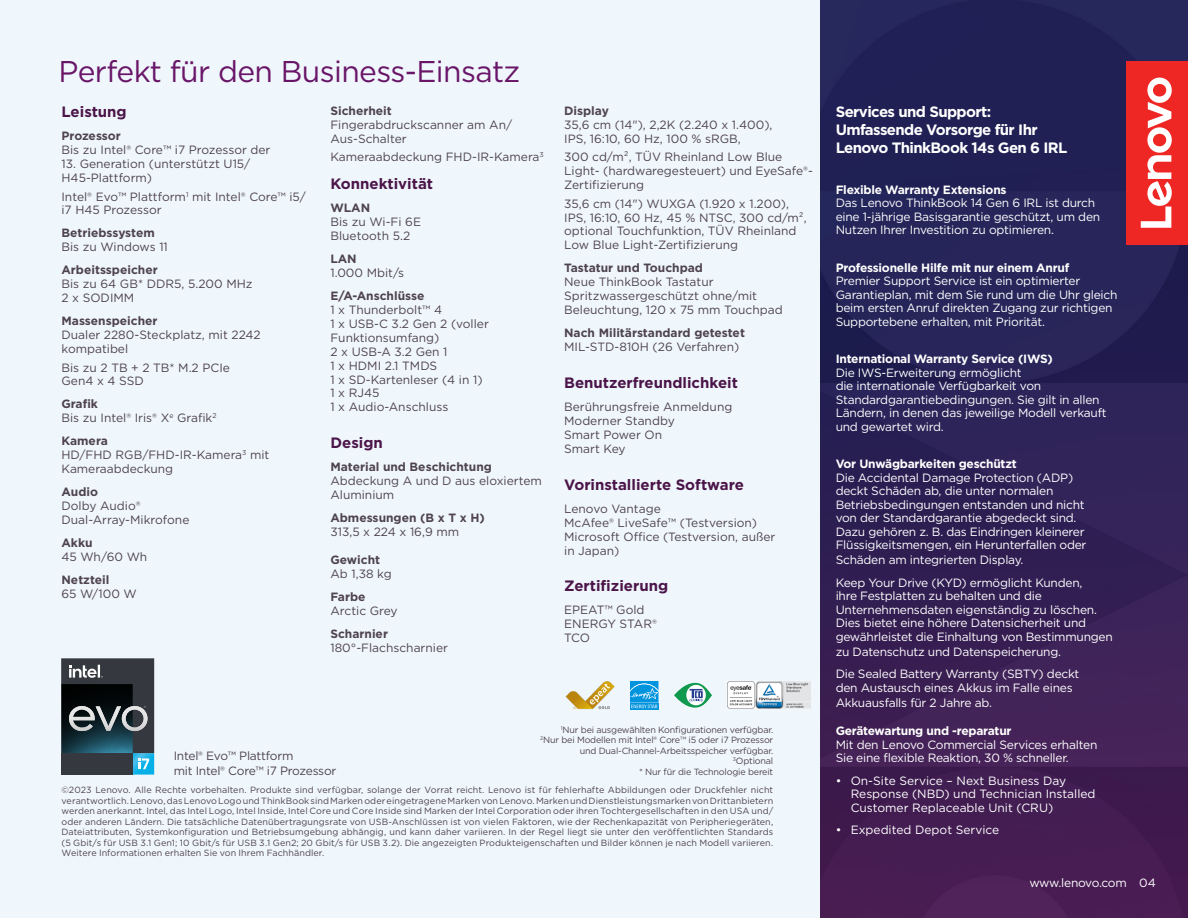
<style>
.page{position:relative;width:1188px;height:918px;background:#f0f7fc}
.page>*{position:absolute;margin:0;border:0;box-sizing:border-box;transform-origin:0 0}
.Product_Subhead{font:30px "Gotham";letter-spacing:-.02em;color:#691668}
.t1{font:700 15px "Gotham";color:#4b1549}
.Main_Title{font:700 15px/18px "Gotham";letter-spacing:-.04em;color:#fff}
.Intel_Brand_text_men{font:12px/14px "Gotham";color:#4e434e}
.Body_text_White{font:12px/13.5px "Gotham";letter-spacing:-.02em;color:#fff}
.t2{font:700 12px/14px "Gotham";color:#4e434e}
.Body_text_White-2{font:12px/13.5px "Gotham";color:#fff}
.Intel_Brand_text_men-2{font:12px/15px "Gotham";letter-spacing:-.02em;color:#4e434e}
.Legal_line{font:9px/10.5px "Gotham";letter-spacing:.005em;color:#4e434e;text-align:justify}
.Body_text{font:9px/10.5px "Gotham";letter-spacing:-.02em;color:#4e434e;text-align:right}
.s1{font-weight:700}
.s2{font-weight:400}
</style>
<div class="page">
<img style="left:820px;top:0;width:368px;height:918px">
<div style="left:1127px;top:61px;width:61px;height:184px;background:#ee2624"></div>
<svg style="left:1141px;top:78px;width:31px;height:150px"></svg>
<svg style="left:61px;top:658px;width:93px;height:117px;background:#36464d"></svg>
<svg style="left:674px;top:682px;width:38px;height:26px"></svg>
<svg style="left:630px;top:708px;width:28px;height:2px"></svg>
<svg style="left:630px;top:681px;width:29px;height:27px"></svg>
<img style="left:566px;top:681px;width:49px;height:28px">
<img style="left:728px;top:681px;width:82px;height:27px">
<p class="Product_Subhead" style="left:58px;top:52px;width:463px">Perfekt für den Business-Einsatz</p>
<p class="t1" style="left:62px;top:102px;width:67px">Leistung</p>
<p class="Intel_Brand_text_men" style="left:62px;top:129px;width:211px"><span class="s1">Prozessor<br></span>Bis zu Intel® Core™ i7 Prozessor der</p>
<p class="Intel_Brand_text_men" style="left:62px;top:157px;width:190px">13. Generation (unterstützt U15/<br>H45-Plattform)</p>
<p class="Intel_Brand_text_men" style="left:62px;top:189px;width:246px">Intel® Evo™ Plattform<sup>1</sup> mit Intel® Core™ i5/ i7 H45 Prozessor</p>
<p class="t2" style="left:62px;top:226px;width:108px">Betriebssystem<br><span class="s2">Bis zu Windows 11</span></p>
<p class="Intel_Brand_text_men" style="left:62px;top:263px;width:193px"><span class="s1">Arbeitsspeicher<br></span>Bis zu 64 GB* DDR5, 5.200 MHz<br>2 x SODIMM</p>
<p class="Intel_Brand_text_men" style="left:62px;top:314px;width:201px"><span class="s1">Massenspeicher<br></span>Dualer 2280-Steckplatz, mit 2242 kompatibel</p>
<p class="Intel_Brand_text_men" style="left:62px;top:360px;width:170px">Bis zu 2 TB + 2 TB* M.2 PCIe<br>Gen4 x 4 SSD</p>
<p class="Intel_Brand_text_men" style="left:62px;top:397px;width:157px"><span class="s1">Grafik<br></span>Bis zu Intel® Iris® X<sup>e</sup> Grafik<sup>2</sup></p>
<p class="Intel_Brand_text_men" style="left:62px;top:434px;width:209px"><span class="s1">Kamera<br></span>HD/FHD RGB/FHD-IR-Kamera<sup>3</sup> mit<br>Kameraabdeckung</p>
<p class="Intel_Brand_text_men" style="left:62px;top:485px;width:129px"><span class="s1">Audio<br></span>Dolby Audio®<br>Dual-Array-Mikrofone</p>
<p class="Intel_Brand_text_men" style="left:62px;top:536px;width:87px"><span class="s1">Akku<br></span>45 Wh/60 Wh</p>
<p class="t2" style="left:62px;top:573px;width:77px">Netzteil<br><span class="s2">65 W/100 W</span></p>
<p class="Intel_Brand_text_men" style="left:330px;top:103px;width:183px"><span class="s1">Sicherheit<br></span>Fingerabdruckscanner am An/<br>Aus-Schalter</p>
<p class="Intel_Brand_text_men" style="left:330px;top:150px;width:215px">Kameraabdeckung FHD-IR-Kamera<sup>3</sup></p>
<p class="t1" style="left:330px;top:174px;width:104px">Konnektivität</p>
<p class="Intel_Brand_text_men" style="left:330px;top:201px;width:92px"><span class="s1">WLAN<br></span>Bis zu Wi-Fi 6E<br>Bluetooth 5.2</p>
<p class="Intel_Brand_text_men" style="left:330px;top:251px;width:75px"><span class="s1">LAN<br></span>1.000 Mbit/s</p>
<p class="Intel_Brand_text_men" style="left:330px;top:288px;width:160px"><span class="s1">E/A-Anschlüsse<br></span>1 x Thunderbolt™ 4<br>1 x USB-C 3.2 Gen 2 (voller<br>Funktionsumfang)<br>2 x USB-A 3.2 Gen 1<br>1 x HDMI 2.1 TMDS<br>1 x SD-Kartenleser (4 in 1)<br>1 x RJ45<br>1 x Audio-Anschluss</p>
<p class="t1" style="left:330px;top:433px;width:54px">Design</p>
<p class="Intel_Brand_text_men" style="left:330px;top:460px;width:213px"><span class="s1">Material und Beschichtung<br></span>Abdeckung A und D aus eloxiertem<br>Aluminium</p>
<p class="t2" style="left:330px;top:511px;width:156px">Abmessungen (B x T x H)<br><span class="s2">313,5 x 224 x 16,9 mm</span></p>
<p class="Intel_Brand_text_men" style="left:330px;top:553px;width:63px"><span class="s1">Gewicht<br></span>Ab 1,38 kg</p>
<p class="Intel_Brand_text_men" style="left:330px;top:589px;width:69px"><span class="s1">Farbe<br></span>Arctic Grey</p>
<p class="Intel_Brand_text_men" style="left:330px;top:626px;width:119px"><span class="s1">Scharnier<br></span>180°-Flachscharnier</p>
<p class="Intel_Brand_text_men" style="left:564px;top:103px;width:210px"><span class="s1">Display<br></span>35,6 cm (14"), 2,2K (2.240 x 1.400),<br>IPS, 16:10, 60 Hz, 100 % sRGB,</p>
<p class="Intel_Brand_text_men" style="left:564px;top:150px;width:250px">300 cd/m², TÜV Rheinland Low Blue<br>Light- (hardwaregesteuert) und EyeSafe®-<br>Zertifizierung</p>
<p class="Intel_Brand_text_men" style="left:564px;top:196px;width:244px">35,6 cm (14") WUXGA (1.920 x 1.200), IPS, 16:10, 60 Hz, 45 % NTSC, 300 cd/m², optional Touchfunktion, TÜV Rheinland Low Blue Light-Zertifizierung</p>
<p class="Intel_Brand_text_men" style="left:564px;top:261px;width:220px"><span class="s1">Tastatur und Touchpad<br></span>Neue ThinkBook Tastatur<br>Spritzwassergeschützt ohne/mit<br>Beleuchtung, 120 x 75 mm Touchpad</p>
<p class="t2" style="left:564px;top:326px;width:182px">Nach Militärstandard getestet<br><span class="s2">MIL-STD-810H (26 Verfahren)</span></p>
<p class="t1" style="left:564px;top:373px;width:175px">Benutzerfreundlichkeit</p>
<p class="Intel_Brand_text_men" style="left:564px;top:400px;width:170px">Berührungsfreie Anmeldung<br>Moderner Standby<br>Smart Power On<br>Smart Key</p>
<p class="t1" style="left:564px;top:474px;width:181px">Vorinstallierte Software</p>
<p class="Intel_Brand_text_men" style="left:564px;top:501px;width:213px">Lenovo Vantage<br>McAfee® LiveSafe™ (Testversion)<br>Microsoft Office (Testversion, außer in Japan)</p>
<p class="t1" style="left:564px;top:576px;width:105px">Zertifizierung</p>
<p class="Intel_Brand_text_men" style="left:564px;top:603px;width:94px">EPEAT™ Gold<br>ENERGY STAR®<br>TCO</p>
<p class="Intel_Brand_text_men-2" style="left:174px;top:748px;width:164px">Intel® Evo™ Plattform<br>mit Intel® Core™ i7 Prozessor</p>
<p class="Body_text" style="left:540px;top:724px;width:235px"><sup>1</sup>Nur bei ausgewählten Konfigurationen verfügbar.<br><sup>2</sup>Nur bei Modellen mit Intel® Core™ i5 oder i7 Prozessor und Dual-Channel-Arbeitsspeicher verfügbar.<br><sup>3</sup>Optional<br>* Nur für die Technologie bereit</p>
<p class="Legal_line" style="left:62px;top:785px;width:713px">©2023 Lenovo. Alle Rechte vorbehalten. Produkte sind verfügbar, solange der Vorrat reicht. Lenovo ist für fehlerhafte Abbildungen oder Druckfehler nicht verantwortlich. Lenovo, das Lenovo Logo und ThinkBook sind Marken oder eingetragene Marken von Lenovo. Marken und Dienstleistungsmarken von Drittanbietern werden anerkannt. Intel, das Intel Logo, Intel Inside, Intel Core und Core Inside sind Marken der Intel Corporation oder ihren Tochtergesellschaften in den USA und/ oder anderen Ländern. Die tatsächliche Datenübertragungsrate von USB-Anschlüssen ist von vielen Faktoren, wie der Rechenkapazität von Peripheriegeräten, Dateiattributen, Systemkonfiguration und Betriebsumgebung abhängig, und kann daher variieren. In der Regel liegt sie unter den veröffentlichten Standards (5 Gbit/s für USB 3.1 Gen1; 10 Gbit/s für USB 3.1 Gen2; 20 Gbit/s für USB 3.2). Die angezeigten Produkteigenschaften und Bilder können je nach Modell variieren.<br>Weitere Informationen erhalten Sie von Ihrem Fachhändler.</p>
<p class="Main_Title" style="left:836px;top:103px;width:233px">Services und Support:<br>Umfassende Vorsorge für Ihr<br>Lenovo ThinkBook 14s Gen 6 IRL</p>
<p class="Body_text_White" style="left:836px;top:182px;width:266px"><span class="s1">Flexible Warranty Extensions<br></span>Das Lenovo ThinkBook 14 Gen 6 IRL ist durch eine 1-jährige Basisgarantie geschützt, um den Nutzen Ihrer Investition zu optimieren.</p>
<p class="Body_text_White" style="left:836px;top:260px;width:283px"><span class="s1">Professionelle Hilfe mit nur einem Anruf<br></span>Premier Support Service ist ein optimierter Garantieplan, mit dem Sie rund um die Uhr gleich beim ersten Anruf direkten Zugang zur richtigen Supportebene erhalten, mit Priorität.</p>
<p class="Body_text_White" style="left:836px;top:352px;width:273px"><span class="s1">International Warranty Service (IWS)<br></span>Die IWS-Erweiterung ermöglicht<br>die internationale Verfügbarkeit von Standardgarantiebedingungen. Sie gilt in allen Ländern, in denen das jeweilige Modell verkauft und gewartet wird.</p>
<p class="Body_text_White" style="left:836px;top:457px;width:252px"><span class="s1">Vor Unwägbarkeiten geschützt<br></span>Die Accidental Damage Protection (ADP) deckt Schäden ab, die unter normalen Betriebsbedingungen entstanden und nicht von der Standardgarantie abgedeckt sind.<br>Dazu gehören z. B. das Eindringen kleinerer Flüssigkeitsmengen, ein Herunterfallen oder</p>
<p class="Body_text_White" style="left:836px;top:553px;width:189px">Schäden am integrierten Display.</p>
<p class="Body_text_White" style="left:836px;top:575px;width:279px">Keep Your Drive (KYD) ermöglicht Kunden,<br>ihre Festplatten zu behalten und die Unternehmensdaten eigenständig zu löschen.<br>Dies bietet eine höhere Datensicherheit und gewährleistet die Einhaltung von Bestimmungen</p>
<p class="Body_text_White" style="left:836px;top:644px;width:227px">zu Datenschutz und Datenspeicherung.</p>
<p class="Body_text_White" style="left:836px;top:667px;width:245px">Die Sealed Battery Warranty (SBTY) deckt den Austausch eines Akkus im Falle eines</p>
<p class="Body_text_White" style="left:836px;top:695px;width:158px">Akkuausfalls für 2 Jahre ab.</p>
<p class="Body_text_White" style="left:836px;top:724px;width:263px"><span class="s1">Gerätewartung und -reparatur<br></span>Mit den Lenovo Commercial Services erhalten<br>Sie eine flexible Reaktion, 30 % schneller.</p>
<p class="Body_text_White-2" style="left:851px;top:773px;width:246px;text-indent:-15px">• On-Site Service – Next Business Day<br>Response (NBD) und Technician Installed<br>Customer Replaceable Unit (CRU)</p>
<p class="Body_text_White-2" style="left:836px;top:823px;width:165px">• Expedited Depot Service</p>
<p class="Body_text_White" style="left:1029px;top:875px;width:128px">www.lenovo.com 04</p>
</div>
